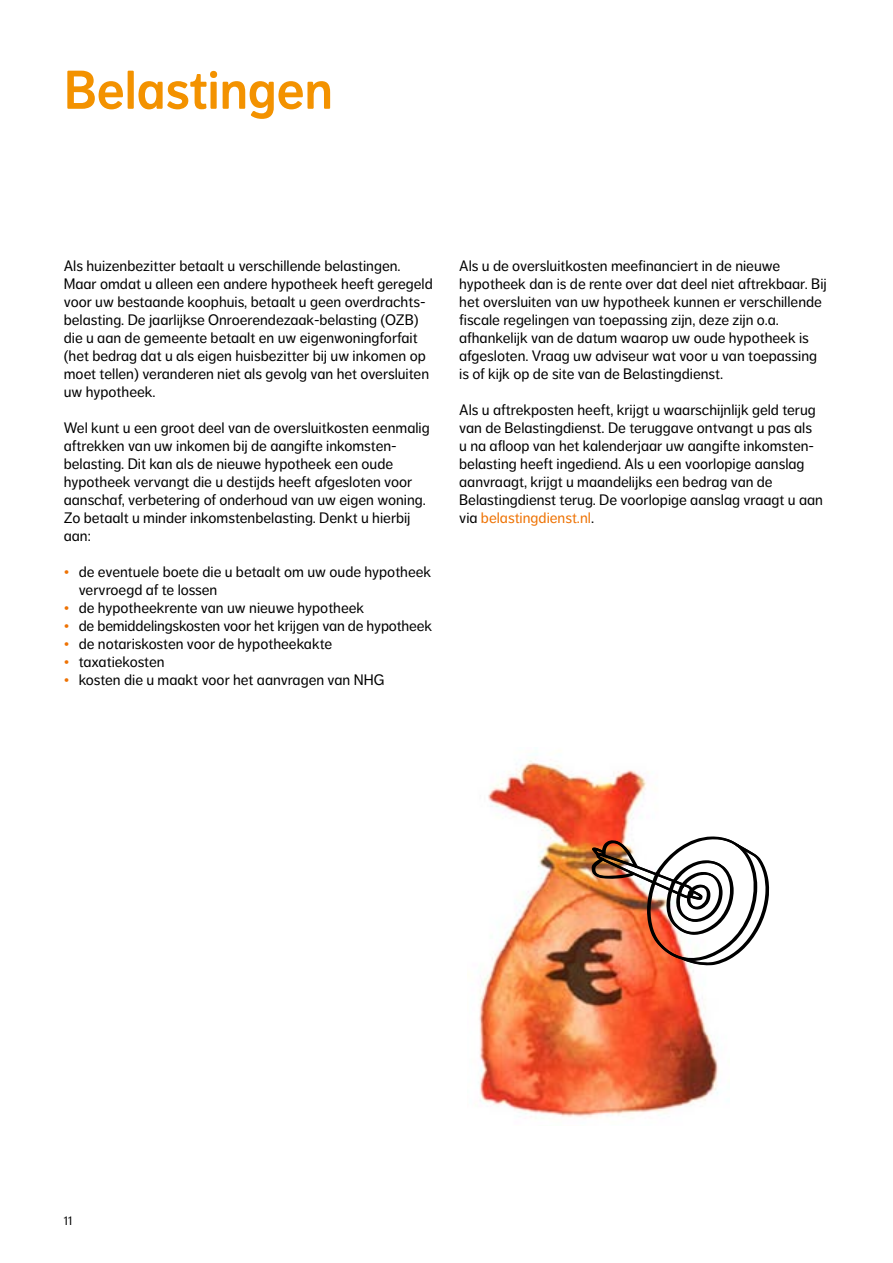
<style>
.page{position:relative;width:893px;height:1263px;background:#fff}
.page>*{position:absolute;margin:0;border:0;box-sizing:border-box;transform-origin:0 0}
.t1{font:54px "NN Dagny Display";color:#f39200}
.t2{font:15px/18px "NN Dagny Text";color:#000}
.t3{font:12.75px "NN Dagny Text";color:#000}
.s1{color:#ee7203}
</style>
<div class="page">
<img style="left:479px;top:753px;width:240px;height:366px">
<img style="left:592px;top:836px;width:177px;height:129px">
<h1 class="t1" style="left:64px;top:58px;width:271px">Belastingen</h1>
<p class="t2" style="left:64px;top:257px;width:370px">Als huizenbezitter betaalt u verschillende belastingen.<br>Maar omdat u alleen een andere hypotheek heeft geregeld voor uw bestaande koophuis, betaalt u geen overdrachts&shy;belasting. De jaarlijkse Onroerendezaak-belasting (OZB) die u aan de gemeente betaalt en uw eigenwoningforfait (het bedrag dat u als eigen huisbezitter bij uw inkomen op moet tellen) veranderen niet als gevolg van het oversluiten uw hypotheek.</p>
<p class="t2" style="left:64px;top:419px;width:367px">Wel kunt u een groot deel van de oversluitkosten eenmalig aftrekken van uw inkomen bij de aangifte inkomsten&shy;belasting. Dit kan als de nieuwe hypotheek een oude hypotheek vervangt die u destijds heeft afgesloten voor aanschaf, verbetering of onderhoud van uw eigen woning.<br>Zo betaalt u minder inkomstenbelasting. Denkt u hierbij aan:</p>
<p class="t2" style="left:79px;top:563px;width:354px;text-indent:-15px"><span class="s1">•</span> de eventuele boete die u betaalt om uw oude hypotheek vervroegd af te lossen</p>
<p class="t2" style="left:64px;top:599px;width:302px"><span class="s1">•</span> de hypotheekrente van uw nieuwe hypotheek</p>
<p class="t2" style="left:64px;top:617px;width:370px"><span class="s1">•</span> de bemiddelingskosten voor het krijgen van de hypotheek</p>
<p class="t2" style="left:64px;top:635px;width:270px"><span class="s1">•</span> de notariskosten voor de hypotheekakte</p>
<p class="t2" style="left:64px;top:653px;width:102px"><span class="s1">•</span> taxatiekosten</p>
<p class="t2" style="left:64px;top:671px;width:322px"><span class="s1">•</span> kosten die u maakt voor het aanvragen van NHG</p>
<p class="t2" style="left:459px;top:257px;width:369px">Als u de oversluitkosten meefinanciert in de nieuwe hypotheek dan is de rente over dat deel niet aftrekbaar. Bij het oversluiten van uw hypotheek kunnen er verschillende fiscale regelingen van toepassing zijn, deze zijn o.a. afhankelijk van de datum waarop uw oude hypotheek is afgesloten. Vraag uw adviseur wat voor u van toepassing is of kijk op de site van de Belastingdienst.</p>
<p class="t2" style="left:459px;top:401px;width:365px">Als u aftrekposten heeft, krijgt u waarschijnlijk geld terug van de Belastingdienst. De teruggave ontvangt u pas als u na afloop van het kalenderjaar uw aangifte inkomsten&shy;belasting heeft ingediend. Als u een voorlopige aanslag aanvraagt, krijgt u maandelijks een bedrag van de Belastingdienst terug. De voorlopige aanslag vraagt u aan via <span class="s1">belastingdienst.nl</span>.</p>
<p class="t3" style="left:64px;top:1213px;width:10px">11</p>
</div>
